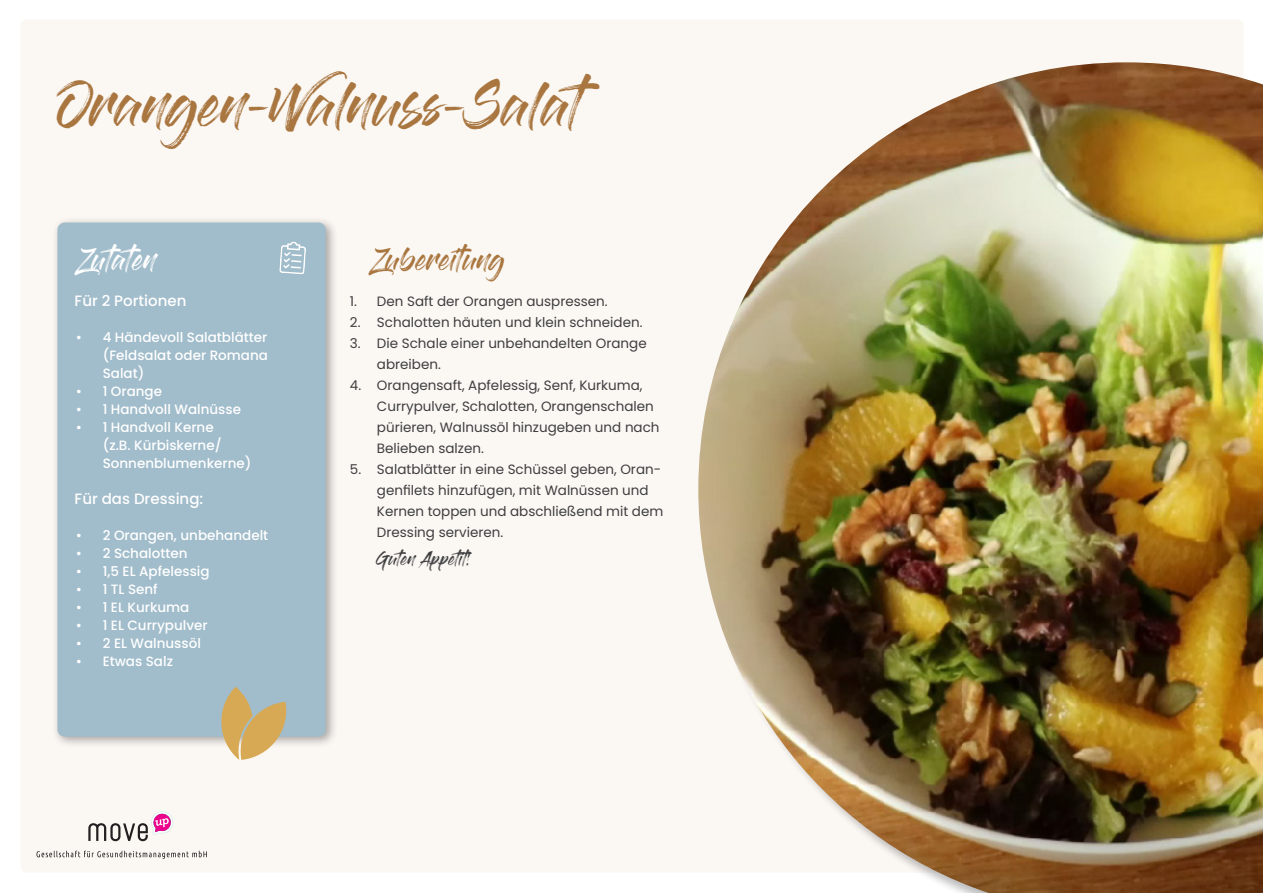
<style>
.page{position:relative;width:1263px;height:893px;background:#fff}
.page>*{position:absolute;margin:0;border:0;box-sizing:border-box;transform-origin:0 0}
.t1{font:45px "Gloss And Bloom";color:#a97640}
.t2{font:22.5px "Gloss And Bloom";color:#a97640}
.t3{font:22.5px "Gloss And Bloom";color:#fff}
.t4{font:500 15px "Poppins";color:#fff}
.t5{font:13.5px/21px "Poppins";color:#3e3e3f}
.t6{font:500 13.5px/18px "Poppins";color:#fff;text-align:justify}
.t7{font:13.5px "Gloss And Bloom";color:#3e3e3f}
</style>
<div class="page">
<div style="left:21px;top:19px;width:1222px;height:854px;background:#fbf8f4;border-radius:6px"></div>
<div style="left:51px;top:216px;width:287px;height:533px;background:#231f20;opacity:.4"></div>
<div style="left:57px;top:223px;width:269px;height:514px;background:#a1bcca;border-radius:7px"></div>
<svg style="left:221px;top:687px;width:67px;height:73px"></svg>
<svg style="left:279px;top:241px;width:27px;height:33px"></svg>
<svg style="left:37px;top:851px;width:170px;height:8px"></svg>
<svg style="left:88px;top:811px;width:86px;height:30px"></svg>
<img style="left:698px;top:62px;width:565px;height:831px">
<p class="t1" style="left:57px;top:84px;width:554px">Orangen-Walnuss-Salat</p>
<p class="t3" style="left:77px;top:249px;width:81px">Zutaten</p>
<p class="t4" style="left:75px;top:292px;width:113px">Für 2 Portionen</p>
<p class="t6" style="left:103px;top:328px;width:167px;text-indent:-27px">• 4 Händevoll Salatblätter (Feldsalat oder Romana Salat)</p>
<p class="t6" style="left:76px;top:382px;width:88px">• 1 Orange</p>
<p class="t6" style="left:76px;top:400px;width:167px">• 1 Handvoll Walnüsse</p>
<p class="t6" style="left:103px;top:418px;width:150px;text-align:left;text-indent:-27px">• 1 Handvoll Kerne<br>(z.B. Kürbiskerne/<br>Sonnenblumenkerne)</p>
<p class="t4" style="left:75px;top:490px;width:130px">Für das Dressing:</p>
<p class="t6" style="left:76px;top:526px;width:194px">• 2 Orangen, unbehandelt</p>
<p class="t6" style="left:76px;top:544px;width:113px">• 2 Schalotten</p>
<p class="t6" style="left:76px;top:562px;width:135px">• 1,5 EL Apfelessig</p>
<p class="t6" style="left:76px;top:580px;width:84px">• 1 TL Senf</p>
<p class="t6" style="left:76px;top:598px;width:115px">• 1 EL Kurkuma</p>
<p class="t6" style="left:76px;top:616px;width:134px">• 1 EL Currypulver</p>
<p class="t6" style="left:76px;top:634px;width:127px">• 2 EL Walnussöl</p>
<p class="t6" style="left:76px;top:652px;width:99px">• Etwas Salz</p>
<p class="t2" style="left:371px;top:249px;width:135px">Zubereitung</p>
<p class="t5" style="left:350px;top:291px;width:259px">1. Den Saft der Orangen auspressen.</p>
<p class="t5" style="left:350px;top:312px;width:294px">2. Schalotten häuten und klein schneiden.</p>
<p class="t5" style="left:377px;top:333px;width:271px;text-indent:-27px">3. Die Schale einer unbehandelten Orange abreiben.</p>
<p class="t5" style="left:377px;top:375px;width:284px;text-indent:-27px">4. Orangensaft, Apfelessig, Senf, Kurkuma, Currypulver, Schalotten, Orangenschalen pürieren, Walnussöl hinzugeben und nach Belieben salzen.</p>
<p class="t5" style="left:377px;top:459px;width:288px;text-indent:-27px">5. Salatblätter in eine Schüssel geben, Oran&shy;genfilets hinzufügen, mit Walnüssen und Kernen toppen und abschließend mit dem Dressing servieren.</p>
<p class="t7" style="left:376px;top:553px;width:101px">Guten Appetit!</p>
</div>
